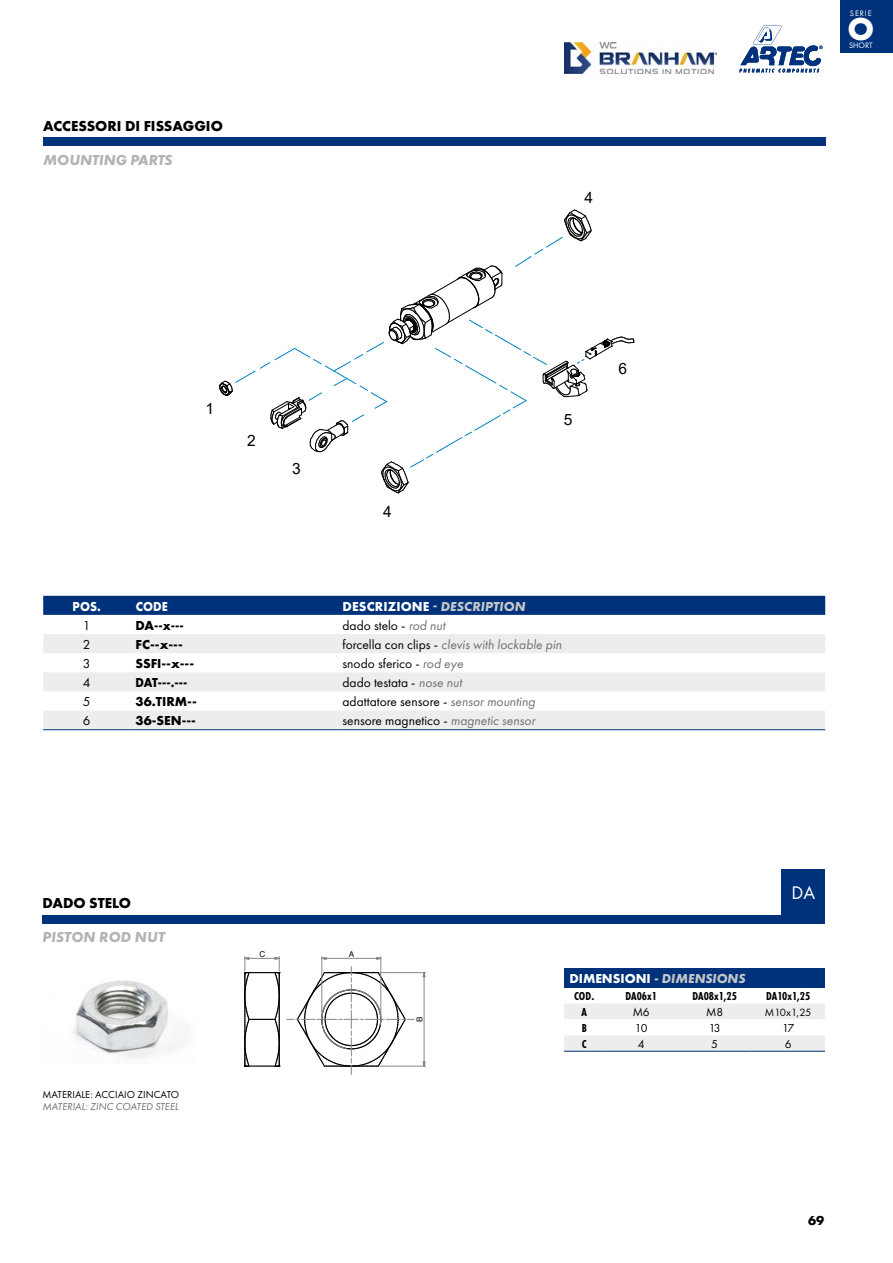
<style>
.page{position:relative;width:893px;height:1263px;background:#fff}
.page>*{position:absolute;margin:0;border:0;box-sizing:border-box;transform-origin:0 0}
.t1{font:700 32.85px "Futura PT";color:#fff}
.t2{font:18.9px "Futura PT";color:#fff}
.t3{font:15.6px "Arial";color:#000}
.t4{font:700 15px "Futura PT";color:#000}
.t5{font:italic 700 15px "Futura PT";color:#b1b3b4}
.t6{font:13.5px "Futura PT";color:#000}
.t7{font:700 13.5px "Futura PT";color:#000}
.t8{font:italic 700 13.5px "Futura PT";letter-spacing:.01em;color:#c6c7c8}
.t9{font:italic 13.5px "Futura PT";color:#707172}
.t10{font:700 13.5px "Futura PT";color:#000;scale:.91 1}
.t11{font:700 13.5px "Futura PT";letter-spacing:.01em;color:#fff;scale:.91 1}
.t12{font:700 12px "Futura PT Cond";color:#000}
.t13{font:12px "Futura PT";letter-spacing:-.065em;color:#000}
.t14{font:10.95px "Futura PT";color:#000}
.t15{font:10.5px "Futura PT";color:#000}
.t16{font:italic 10.5px "Futura PT";color:#707172}
.t17{font:8.25px "Futura PT";letter-spacing:.05em;color:#fff}
.t18{font:8.1px "Helvetica";color:#000}
.s1{font-style:normal;color:#fff}
.s2{font-style:italic;color:#707172}
.s3{font-style:normal;color:#000}
.s4{font-style:italic}
</style>
<div class="page">
<img style="left:564px;top:43px;width:153px;height:30px">
<svg style="left:739px;top:26px;width:84px;height:47px"></svg>
<div style="left:840px;top:0;width:53px;height:53px;background:#00327b"></div>
<svg style="left:219px;top:210px;width:415px;height:283px"></svg>
<div style="left:43px;top:137px;width:783px;height:9px;background:#00327b"></div>
<div style="left:43px;top:596px;width:782px;height:19px;background:#00327b"></div>
<svg style="left:43px;top:634px;width:782px;height:95px;fill:#eceded"></svg>
<hr style="left:43px;top:729px;width:87px;height:1px;background:#00327b">
<hr style="left:130px;top:729px;width:207px;height:1px;background:#00327b">
<hr style="left:337px;top:729px;width:488px;height:1px;background:#00327b">
<img style="left:73px;top:980px;width:108px;height:78px">
<div style="left:43px;top:915px;width:782px;height:9px;background:#00327b"></div>
<div style="left:782px;top:869px;width:43px;height:46px;background:#00327b"></div>
<div style="left:564px;top:968px;width:261px;height:19px;background:#00327b"></div>
<svg style="left:564px;top:1003px;width:261px;height:48px"></svg>
<hr style="left:564px;top:1051px;width:40px;height:1px;background:#00327b">
<hr style="left:604px;top:1051px;width:74px;height:1px;background:#00327b">
<hr style="left:678px;top:1051px;width:73px;height:1px;background:#00327b">
<hr style="left:751px;top:1051px;width:74px;height:1px;background:#00327b">
<svg style="left:422px;top:973px;width:4px;height:4px"></svg>
<svg style="left:423px;top:1061px;width:3px;height:5px"></svg>
<hr style="left:424px;top:977px;width:1px;height:85px;background:#87888a">
<hr style="left:380px;top:972px;width:46px;height:1px;background:#87888a">
<hr style="left:380px;top:1066px;width:46px;height:1px;background:#87888a">
<svg style="left:244px;top:957px;width:170px;height:117px"></svg>
<p class="t4" style="left:43px;top:116px;width:181px">ACCESSORI DI FISSAGGIO</p>
<p class="t5" style="left:43px;top:151px;width:131px">MOUNTING PARTS</p>
<p class="t3" style="left:584px;top:187px;width:10px">4</p>
<p class="t17" style="left:850px;top:8px;width:23px">SERIE</p>
<h1 class="t1" style="left:847px;top:8px;width:28px">O</h1>
<p class="t17" style="left:849px;top:41px;width:25px">SHORT</p>
<p class="t3" style="left:205px;top:398px;width:10px">1</p>
<p class="t3" style="left:247px;top:430px;width:10px">2</p>
<p class="t3" style="left:292px;top:457px;width:10px">3</p>
<p class="t3" style="left:383px;top:501px;width:10px">4</p>
<p class="t3" style="left:564px;top:409px;width:10px">5</p>
<p class="t11" style="left:73px;top:597px;width:33px">POS.</p>
<p class="t11" style="left:136px;top:597px;width:37px">CODE</p>
<p class="t8" style="left:343px;top:598px;width:185px"><span class="s1">DESCRIZIONE</span> - DESCRIPTION</p>
<p class="t6" style="left:83px;top:617px;width:9px">1</p>
<p class="t7" style="left:136px;top:616px;width:50px">DA--x---</p>
<p class="t6" style="left:342px;top:617px;width:104px">dado stelo - <span class="s2">rod nut</span></p>
<p class="t6" style="left:83px;top:636px;width:9px">2</p>
<p class="t7" style="left:136px;top:635px;width:49px">FC--x---</p>
<p class="t9" style="left:342px;top:636px;width:221px"><span class="s3">forcella con clips -</span> clevis with lockable pin</p>
<p class="t6" style="left:83px;top:655px;width:9px">3</p>
<p class="t7" style="left:136px;top:655px;width:60px">SSFI--x---</p>
<p class="t6" style="left:342px;top:655px;width:122px">snodo sferico - <span class="s2">rod eye</span></p>
<p class="t6" style="left:83px;top:674px;width:9px">4</p>
<p class="t10" style="left:136px;top:674px;width:59px">DAT---.---</p>
<p class="t6" style="left:342px;top:674px;width:121px">dado testata - <span class="s2">nose nut</span></p>
<p class="t6" style="left:83px;top:694px;width:9px">5</p>
<p class="t7" style="left:136px;top:693px;width:63px">36.TIRM--</p>
<p class="t6" style="left:342px;top:694px;width:194px">adattatore sensore <span class="s4">-</span> <span class="s2">sensor mounting</span></p>
<p class="t6" style="left:83px;top:713px;width:9px">6</p>
<p class="t7" style="left:136px;top:712px;width:62px">36-SEN---</p>
<p class="t6" style="left:342px;top:713px;width:194px">sensore magnetico - <span class="s2">magnetic sensor</span></p>
<p class="t3" style="left:619px;top:358px;width:10px">6</p>
<p class="t4" style="left:43px;top:893px;width:90px">DADO STELO</p>
<p class="t5" style="left:43px;top:928px;width:124px">PISTON ROD NUT</p>
<p class="t18" style="left:260px;top:947px;width:7px">C</p>
<p class="t18" style="left:349px;top:948px;width:7px">A</p>
<h2 class="t2" style="left:791px;top:882px;width:25px">DA</h2>
<p class="t15" style="left:43px;top:1088px;width:138px">MATERIALE: ACCIAIO ZINCATO</p>
<p class="t16" style="left:43px;top:1100px;width:138px">MATERIAL: ZINC COATED STEEL</p>
<p class="t18" style="left:413px;top:1022px;width:7px;rotate:-90deg">B</p>
<p class="t8" style="left:569px;top:970px;width:178px"><span class="s1">DIMENSIONI</span> - DIMENSIONS</p>
<p class="t12" style="left:574px;top:989px;width:22px">COD.</p>
<p class="t12" style="left:625px;top:989px;width:33px">DA06x1</p>
<p class="t12" style="left:692px;top:989px;width:46px">DA08x1,25</p>
<p class="t12" style="left:766px;top:989px;width:46px">DA10x1,25</p>
<p class="t12" style="left:581px;top:1005px;width:7px">A</p>
<p class="t13" style="left:633px;top:1005px;width:18px">M6</p>
<p class="t13" style="left:706px;top:1005px;width:18px">M8</p>
<p class="t14" style="left:765px;top:1005px;width:48px">M10x1,25</p>
<p class="t12" style="left:582px;top:1021px;width:7px">B</p>
<p class="t13" style="left:635px;top:1021px;width:14px">10</p>
<p class="t13" style="left:709px;top:1021px;width:13px">13</p>
<p class="t13" style="left:782px;top:1021px;width:14px">17</p>
<p class="t12" style="left:582px;top:1037px;width:6px">C</p>
<p class="t13" style="left:638px;top:1036px;width:8px">4</p>
<p class="t13" style="left:711px;top:1036px;width:8px">5</p>
<p class="t13" style="left:785px;top:1036px;width:8px">6</p>
<p class="t7" style="left:808px;top:1212px;width:18px">69</p>
</div>
